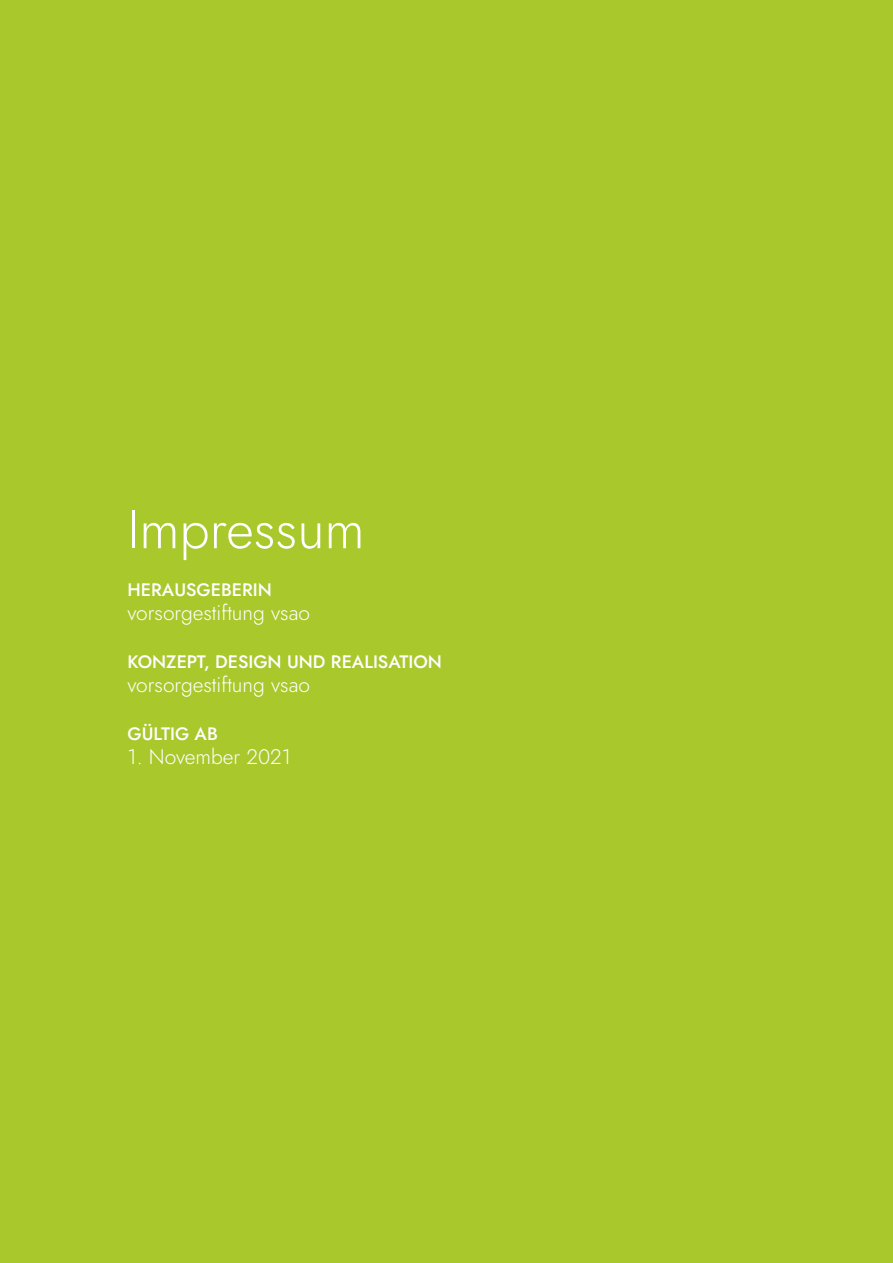
<style>
.page{position:relative;width:893px;height:1263px;background:#a9c82c}
.page>*{position:absolute;margin:0;border:0;box-sizing:border-box;transform-origin:0 0}
.t1{font:300 54px "Jost";color:#fff}
.t2{font:300 21px "Jost";color:#fff}
.t3{font:500 18px "Jost";color:#fff}
</style>
<div class="page">
<p class="t1" style="left:128px;top:493px;width:239px">Impressum</p>
<p class="t3" style="left:128px;top:578px;width:146px">HERAUSGEBERIN</p>
<p class="t2" style="left:128px;top:599px;width:184px">vorsorgestiftung vsao</p>
<p class="t3" style="left:128px;top:650px;width:316px">KONZEPT, DESIGN UND REALISATION</p>
<p class="t2" style="left:128px;top:671px;width:184px">vorsorgestiftung vsao</p>
<p class="t3" style="left:128px;top:722px;width:92px">GÜLTIG AB</p>
<p class="t2" style="left:128px;top:743px;width:165px">1. November 2021</p>
</div>
